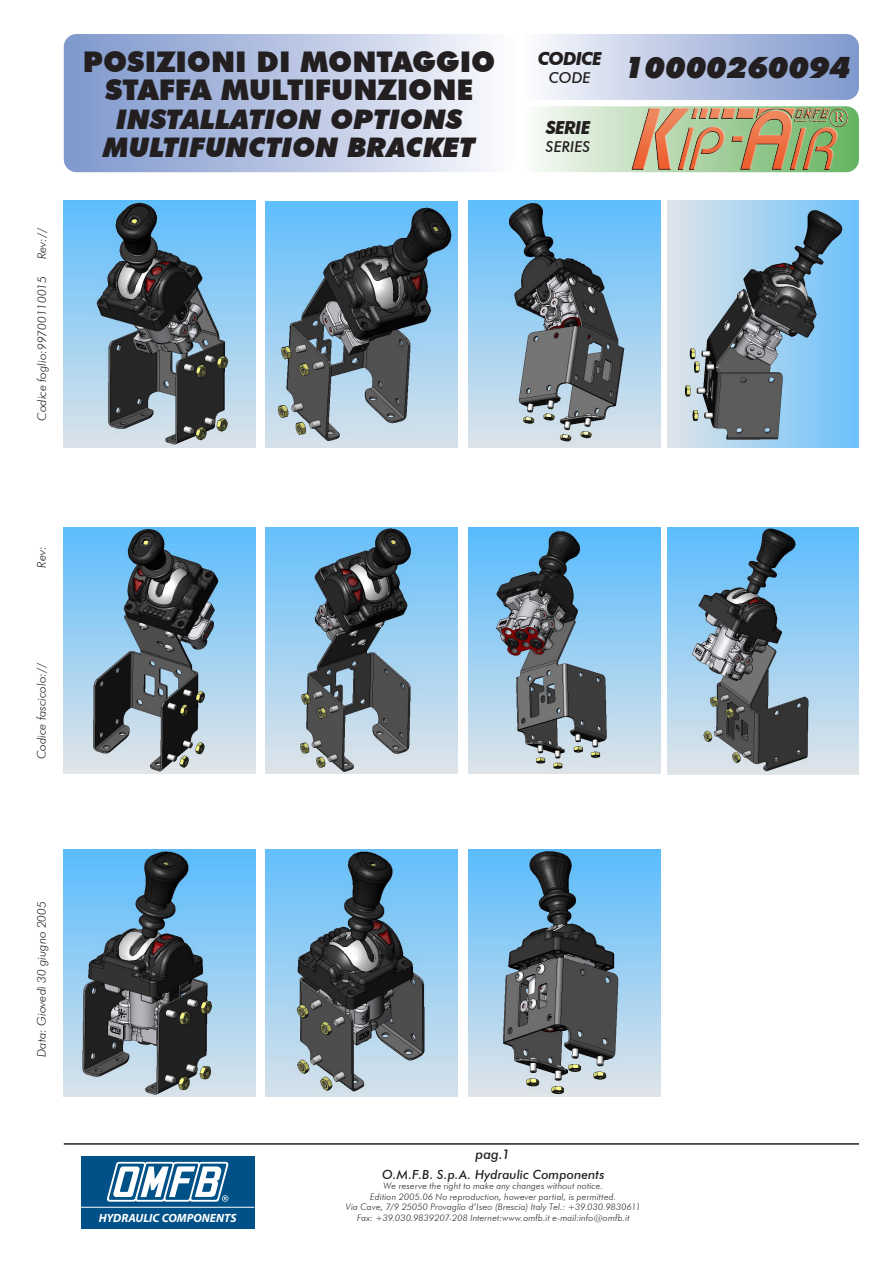
<style>
.page{position:relative;width:893px;height:1263px;background:#fff}
.page>*{position:absolute;margin:0;border:0;box-sizing:border-box;transform-origin:0 0}
.t1{font:italic 900 30px "Futura BT";color:#231f20}
.t2{font:900 28.5px "Futura BT";color:#231f20}
.t3{font:italic 900 27px "Futura BT";color:#231f20}
.t4{font:italic 700 18px "Futura BT";letter-spacing:-.05em;color:#231f20}
.t5{font:italic 500 15px "Futura BT";color:#231f20}
.t6{font:italic 500 13.5px "Futura BT";color:#231f20}
.t7{font:italic 500 12.6px "Futura BT";letter-spacing:.005em;color:#231f20}
.t8{font:italic 300 12px "Futura BT";color:#231f20}
.t9{font:italic 700 12px "Myriad Pro";color:#fff}
.t10{font:italic 300 9px/10.5px "Futura BT";letter-spacing:.02em;color:#231f20;text-align:center}
</style>
<div class="page">
<div style="left:64px;top:34px;width:450px;height:138px;background:linear-gradient(to right,#7c95cb,#f9f9fc);border-radius:13px"></div>
<div style="left:519px;top:34px;width:340px;height:66px;background:linear-gradient(to right,#fbfafd,#7d96cc);border-radius:13px"></div>
<svg style="left:519px;top:106px;width:340px;height:66px"></svg>
<hr style="left:64px;top:1143px;width:795px;height:2px;background:#231f20">
<div style="left:81px;top:1156px;width:173px;height:73px;background:#005187"></div>
<hr style="left:81px;top:1207px;width:173px;height:1px;background:#fff">
<svg style="left:106px;top:1162px;width:123px;height:40px"></svg>
<img style="left:631px;top:109px;width:216px;height:60px">
<img style="left:64px;top:201px;width:191px;height:247px">
<img style="left:266px;top:201px;width:191px;height:246px">
<img style="left:469px;top:201px;width:191px;height:247px">
<img style="left:668px;top:201px;width:191px;height:247px">
<img style="left:64px;top:527px;width:191px;height:247px">
<img style="left:266px;top:527px;width:191px;height:247px">
<img style="left:469px;top:527px;width:191px;height:247px">
<img style="left:668px;top:527px;width:191px;height:247px">
<img style="left:64px;top:849px;width:191px;height:247px">
<img style="left:266px;top:849px;width:191px;height:247px">
<img style="left:469px;top:849px;width:191px;height:247px">
<p class="t8" style="left:35px;top:259px;width:33px;rotate:-90deg">Rev://</p>
<p class="t8" style="left:35px;top:421px;width:146px;rotate:-90deg">Codice foglio:99700110015</p>
<p class="t2" style="left:83px;top:44px;width:414px">POSIZIONI DI MONTAGGIO</p>
<p class="t2" style="left:105px;top:73px;width:370px">STAFFA MULTIFUNZIONE</p>
<p class="t3" style="left:116px;top:103px;width:347px">INSTALLATION OPTIONS</p>
<p class="t3" style="left:103px;top:131px;width:374px">MULTIFUNCTION BRACKET</p>
<p class="t4" style="left:538px;top:48px;width:66px">CODICE</p>
<p class="t5" style="left:549px;top:69px;width:43px">CODE</p>
<p class="t4" style="left:546px;top:117px;width:46px">SERIE</p>
<p class="t5" style="left:546px;top:138px;width:46px">SERIES</p>
<p class="t1" style="left:624px;top:49px;width:228px">10000260094</p>
<h3 class="t8" style="left:34px;top:567px;width:23px;rotate:-90deg">Rev:</h3>
<h3 class="t8" style="left:34px;top:759px;width:98px;rotate:-90deg">Codice fascicolo://</h3>
<h3 class="t8" style="left:34px;top:1057px;width:157px;rotate:-90deg">Data: Giovedì 30 giugno 2005</h3>
<h3 class="t9" style="left:99px;top:1210px;width:139px">HYDRAULIC COMPONENTS</h3>
<h3 class="t6" style="left:475px;top:1146px;width:36px">pag.1</h3>
<h3 class="t7" style="left:382px;top:1167px;width:224px">O.M.F.B. S.p.A. Hydraulic Components</h3>
<p class="t10" style="left:346px;top:1181px;width:296px">We reserve the right to make any changes without notice.<br>Edition 2005.06 No reproduction, however partial, is permitted.<br>Via Cave, 7/9 25050 Provaglio d’Iseo (Brescia) Italy Tel.: +39.030.9830611<br>Fax: +39.030.9839207-208 Internet:www.omfb.it e-mail:info@omfb.it</p>
</div>
